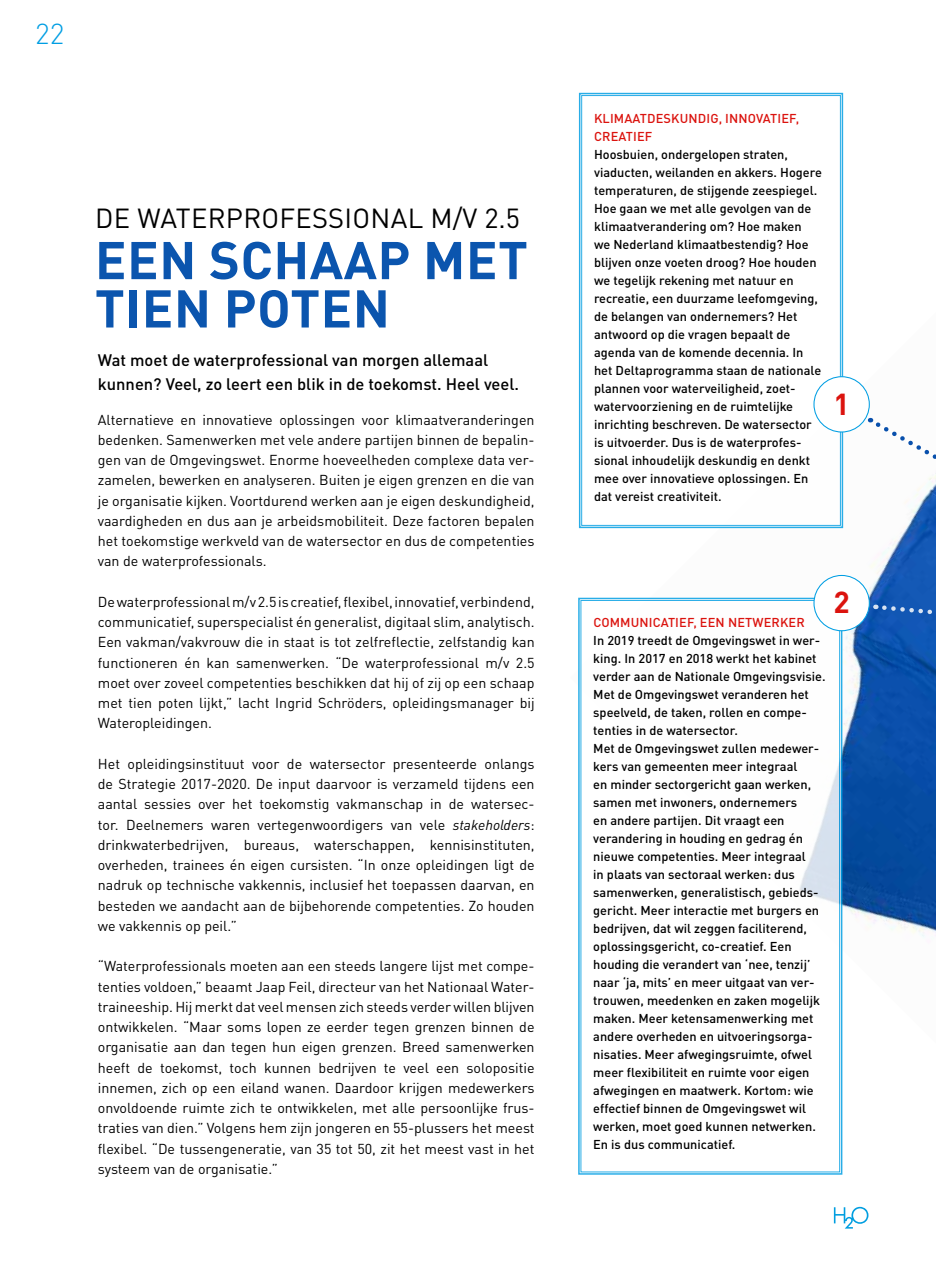
<style>
.page{position:relative;width:936px;height:1263px;background:#fff}
.page>*{position:absolute;margin:0;border:0;box-sizing:border-box;transform-origin:0 0}
.t1{font:700 52.2px/48.3px "DIN Pro";letter-spacing:.01em;color:#0b55ae}
.t2{font:700 30px "DIN Pro";color:#db130e}
.t3{font:300 28.5px "DIN Pro";color:#009ee3}
.t4{font:27.3px "DIN Pro";letter-spacing:.01em;color:#000}
.t5{font:500 16.5px/24px "DIN Pro";color:#000}
.t6{font:14.25px/20.2px "DIN Pro";color:#000;text-align:justify}
.t7{font:500 12.75px/18px "DIN Pro";color:#000}
.t8{font:500 12.75px/18px "DIN Pro";letter-spacing:.01em;color:#db130e}
.s1{font-style:italic}
</style>
<div class="page">
<svg style="left:833px;top:1207px;width:35px;height:21px"></svg>
<img style="left:815px;top:312px;width:120px;height:625px">
<svg style="left:578px;top:597px;width:265px;height:578px"></svg>
<svg style="left:578px;top:92px;width:265px;height:437px"></svg>
<div style="left:814px;top:377px;width:55px;height:55px;background:#fff;border-radius:50%"></div>
<div style="left:813px;top:376px;width:56px;height:56px;border:1px solid #009ee3;border-radius:50%"></div>
<div style="left:814px;top:575px;width:55px;height:56px;background:#fff;border-radius:50%"></div>
<div style="left:813px;top:575px;width:56px;height:56px;border:1px solid #009ee3;border-radius:50%"></div>
<svg style="left:867px;top:418px;width:69px;height:163px"></svg>
<svg style="left:875px;top:603px;width:61px;height:32px;background:#1b5db7"></svg>
<h3 class="t3" style="left:35px;top:12px;width:31px">22</h3>
<h3 class="t4" style="left:95px;top:196px;width:426px">DE WATERPROFESSIONAL M/V 2.5</h3>
<h1 class="t1" style="left:95px;top:230px;width:434px">EEN SCHAAP MET<br>TIEN POTEN</h1>
<p class="t5" style="left:98px;top:346px;width:423px">Wat moet de waterprofessional van morgen allemaal kunnen? Veel, zo leert een blik in de toekomst. Heel veel.</p>
<p class="t6" style="left:98px;top:408px;width:438px">Alternatieve en innovatieve oplossingen voor klimaatveranderingen bedenken. Samenwerken met vele andere partijen binnen de bepalin&shy;gen van de Omgevingswet. Enorme hoeveelheden complexe data ver&shy;zamelen, bewerken en analyseren. Buiten je eigen grenzen en die van je organisatie kijken. Voortdurend werken aan je eigen deskundigheid, vaardigheden en dus aan je arbeidsmobiliteit. Deze factoren bepalen het toekomstige werkveld van de watersector en dus de competenties van de waterprofessionals.</p>
<p class="t6" style="left:98px;top:590px;width:438px">De waterprofessional m/v 2.5 is creatief, flexibel, innovatief, verbindend, communicatief, superspecialist én generalist, digitaal slim, analytisch.<br>Een vakman/vakvrouw die in staat is tot zelfreflectie, zelfstandig kan functioneren én kan samenwerken. “De waterprofessional m/v 2.5 moet over zoveel competenties beschikken dat hij of zij op een schaap met tien poten lijkt,” lacht Ingrid Schröders, opleidingsmanager bij Wateropleidingen.</p>
<p class="t6" style="left:98px;top:752px;width:438px">Het opleidingsinstituut voor de watersector presenteerde onlangs de Strategie 2017-2020. De input daarvoor is verzameld tijdens een aantal sessies over het toekomstig vakmanschap in de watersec&shy;tor. Deelnemers waren vertegenwoordigers van vele <span class="s1">stakeholders</span>: drinkwaterbedrijven, bureaus, waterschappen, kennisinstituten, overheden, trainees én eigen cursisten. “In onze opleidingen ligt de nadruk op technische vakkennis, inclusief het toepassen daarvan, en besteden we aandacht aan de bijbehorende competenties. Zo houden we vakkennis op peil.”</p>
<p class="t6" style="left:98px;top:955px;width:438px">“Waterprofessionals moeten aan een steeds langere lijst met compe&shy;tenties voldoen,” beaamt Jaap Feil, directeur van het Nationaal Water&shy;traineeship. Hij merkt dat veel mensen zich steeds verder willen blijven ontwikkelen. “Maar soms lopen ze eerder tegen grenzen binnen de organisatie aan dan tegen hun eigen grenzen. Breed samenwerken heeft de toekomst, toch kunnen bedrijven te veel een solopositie innemen, zich op een eiland wanen. Daardoor krijgen medewerkers onvoldoende ruimte zich te ontwikkelen, met alle persoonlijke frus&shy;traties van dien.” Volgens hem zijn jongeren en 55-plussers het meest flexibel. “De tussengeneratie, van 35 tot 50, zit het meest vast in het systeem van de organisatie.”</p>
<p class="t8" style="left:594px;top:108px;width:206px">KLIMAATDESKUNDIG, INNOVATIEF,<br>CREATIEF</p>
<p class="t7" style="left:594px;top:144px;width:229px">Hoosbuien, ondergelopen straten, viaducten, weilanden en akkers. Hogere temperaturen, de stijgende zeespiegel.<br>Hoe gaan we met alle gevolgen van de klimaatverandering om? Hoe maken<br>we Nederland klimaatbestendig? Hoe blijven onze voeten droog? Hoe houden we tegelijk rekening met natuur en recreatie, een duurzame leefomgeving, de belangen van ondernemers? Het antwoord op die vragen bepaalt de agenda van de komende decennia. In het Deltaprogramma staan de nationale plannen voor waterveiligheid, zoet&shy;watervoorziening en de ruimtelijke inrichting beschreven. De watersector is uitvoerder. Dus is de waterprofes&shy;sional inhoudelijk deskundig en denkt mee over innovatieve oplossingen. En dat vereist creativiteit.</p>
<h2 class="t2" style="left:833px;top:379px;width:18px">1</h2>
<p class="t8" style="left:593px;top:612px;width:213px">COMMUNICATIEF, EEN NETWERKER</p>
<p class="t7" style="left:593px;top:630px;width:234px">In 2019 treedt de Omgevingswet in wer&shy;king. In 2017 en 2018 werkt het kabinet verder aan de Nationale Omgevingsvisie.<br>Met de Omgevingswet veranderen het speelveld, de taken, rollen en compe&shy;tenties in de watersector.<br>Met de Omgevingswet zullen medewer&shy;kers van gemeenten meer integraal<br>en minder sectorgericht gaan werken, samen met inwoners, ondernemers<br>en andere partijen. Dit vraagt een verandering in houding en gedrag én nieuwe competenties. Meer integraal<br>in plaats van sectoraal werken: dus samenwerken, generalistisch, gebieds&shy;gericht. Meer interactie met burgers en bedrijven, dat wil zeggen faciliterend, oplossingsgericht, co-creatief. Een houding die verandert van ‘nee, tenzij’ naar ‘ja, mits’ en meer uitgaat van ver&shy;trouwen, meedenken en zaken mogelijk maken. Meer ketensamenwerking met andere overheden en uitvoeringsorga&shy;nisaties. Meer afwegingsruimte, ofwel meer flexibiliteit en ruimte voor eigen afwegingen en maatwerk. Kortom: wie effectief binnen de Omgevingswet wil werken, moet goed kunnen netwerken.<br>En is dus communicatief.</p>
<h2 class="t2" style="left:833px;top:577px;width:18px">2</h2>
</div>
